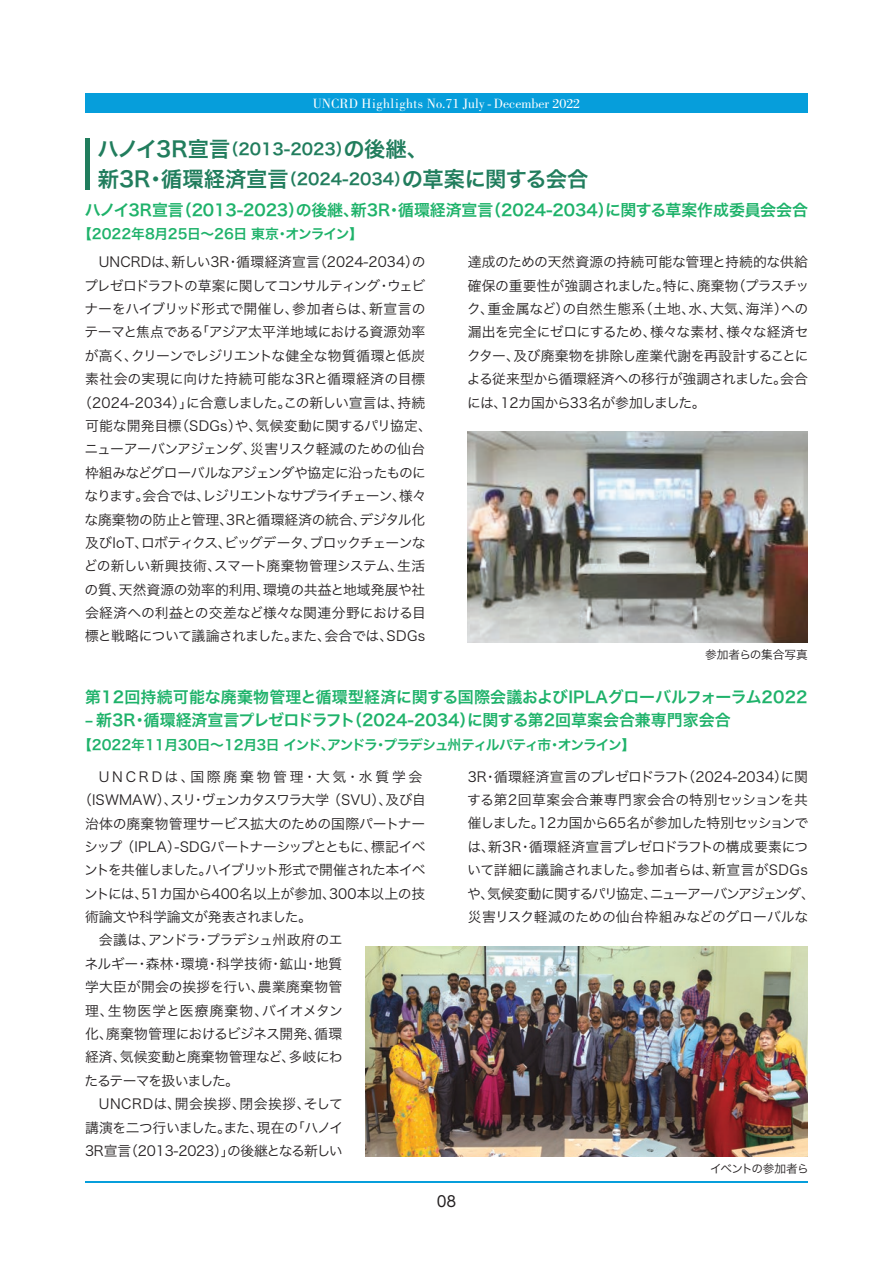
<style>
.page{position:relative;width:893px;height:1263px;background:#fff}
.page>*{position:absolute;margin:0;border:0;box-sizing:border-box;transform-origin:0 0}
.t1{font:21.3px/29.7px "Hira Kaku Pro N W6";color:#217d5d}
.t2{font:15.9px "Hira Kaku Pro N W6";letter-spacing:-.005em;color:#1eb26a}
.t3{font:14.85px "UD Shin Go Pro";color:#231f20}
.t4{font:13.8px/23.4px "Hira Kaku Pro N W3";letter-spacing:-.025em;color:#231f20;text-align:justify}
.t5{font:13.8px "Hira Kaku Pro N W3";letter-spacing:-.045em;color:#231f20}
.t6{font:13.8px "Hira Kaku Pro N W3";letter-spacing:.005em;color:#231f20}
.t7{font:13.8px "Hira Kaku Pro N W3";letter-spacing:-.005em;color:#231f20}
.t8{font:13.8px "Hira Kaku Pro N W3";color:#231f20}
.t9{font:13.8px "Hira Kaku Pro N W3";letter-spacing:-.05em;color:#231f20}
.t10{font:13.8px "Hira Kaku Pro N W6";letter-spacing:-.035em;color:#1eb26a}
.t11{font:13.8px "Hira Kaku Pro N W3";letter-spacing:-.085em;color:#231f20}
.t12{font:13.8px "Bodoni";color:#fff}
.t13{font:13.8px "Hira Kaku Pro N W3";letter-spacing:-.055em;color:#231f20}
.t14{font:13.8px "Hira Kaku Pro N W3";letter-spacing:-.08em;color:#231f20}
.t15{font:13.8px "Hira Kaku Pro N W3";letter-spacing:-.07em;color:#231f20}
.t16{font:13.8px "Hira Kaku Pro N W3";letter-spacing:.01em;color:#231f20}
.t17{font:13.8px "Hira Kaku Pro N W6";letter-spacing:-.01em;color:#1eb26a}
.t18{font:13.8px "Hira Kaku Pro N W3";letter-spacing:.2em;color:#231f20}
.t19{font:13.8px "Hira Kaku Pro N W3";letter-spacing:.015em;color:#231f20}
.t20{font:13.8px "Hira Kaku Pro N W3";letter-spacing:.035em;color:#231f20}
.t21{font:13.8px "Hira Kaku Pro N W3";letter-spacing:.02em;color:#231f20}
.t22{font:13.8px "Hira Kaku Pro N W3";letter-spacing:.055em;color:#231f20}
.t23{font:11.7px "Hira Kaku Pro N W3";color:#231f20}
.t24{font:11.7px "Hira Kaku Pro N W3";letter-spacing:-.075em;color:#231f20}
.s1{font-size:15.9px}
</style>
<div class="page">
<img style="left:468px;top:432px;width:340px;height:210px">
<img style="left:366px;top:946px;width:442px;height:211px">
<hr style="left:85px;top:138px;width:4px;height:51px;background:#217d5d">
<hr style="left:85px;top:1181px;width:723px;height:1px;background:#069edb">
<div style="left:85px;top:94px;width:723px;height:19px;background:#069edb"></div>
<p class="t12" style="left:313px;top:96px;width:269px">UNCRD Highlights No.71 July -December 2022</p>
<h1 class="t1" style="left:97px;top:133px;width:492px">ハノイ3R宣言<span class="s1">（2013-2023）</span>の後継、<br>新3R・循環経済宣言<span class="s1">（2024-2034）</span>の草案に関する会合</h1>
<p class="t2" style="left:85px;top:196px;width:725px">ハノイ3R宣言（2013-2023）の後継、新3R・循環経済宣言（2024-2034）に関する草案作成委員会会合</p>
<p class="t17" style="left:78px;top:222px;width:286px">【2022年8月25日～26日 東京・オンライン】</p>
<p class="t6" style="left:99px;top:250px;width:328px">UNCRDは、新しい3R・循環経済宣言（2024-2034）の</p>
<p class="t14" style="left:84px;top:273px;width:343px">プレゼロドラフトの草案に関してコンサルティング・ウェビ</p>
<p class="t7" style="left:84px;top:297px;width:343px">ナーをハイブリッド形式で開催し、参加者らは、新宣言の</p>
<p class="t4" style="left:85px;top:320px;width:342px">テーマと焦点である「アジア太平洋地域における資源効率</p>
<p class="t9" style="left:85px;top:343px;width:342px">が高く、クリーンでレジリエントな健全な物質循環と低炭</p>
<p class="t16" style="left:85px;top:367px;width:342px">素社会の実現に向けた持続可能な3Rと循環経済の目標</p>
<p class="t4" style="left:78px;top:390px;width:349px">（2024-2034）」に合意しました。この新しい宣言は、持続</p>
<p class="t7" style="left:85px;top:413px;width:349px">可能な開発目標（SDGs）や、気候変動に関するパリ協定、</p>
<p class="t9" style="left:85px;top:437px;width:342px">ニューアーバンアジェンダ、災害リスク軽減のための仙台</p>
<p class="t5" style="left:85px;top:460px;width:342px">枠組みなどグローバルなアジェンダや協定に沿ったものに</p>
<p class="t11" style="left:85px;top:484px;width:343px">なります。会合では、レジリエントなサプライチェーン、様々</p>
<p class="t4" style="left:85px;top:507px;width:342px">な廃棄物の防止と管理、3Rと循環経済の統合、デジタル化</p>
<p class="t5" style="left:85px;top:530px;width:342px">及びIoT、ロボティクス、ビッグデータ、ブロックチェーンな</p>
<p class="t4" style="left:84px;top:553px;width:343px">どの新しい新興技術、スマート廃棄物管理システム、生活</p>
<p class="t6" style="left:85px;top:577px;width:342px">の質、天然資源の効率的利用、環境の共益と地域発展や社</p>
<p class="t8" style="left:85px;top:601px;width:342px">会経済への利益との交差など様々な関連分野における目</p>
<p class="t4" style="left:85px;top:624px;width:342px">標と戦略について議論されました。また、会合では、SDGs</p>
<p class="t4" style="left:467px;top:249px;width:344px">達成のための天然資源の持続可能な管理と持続的な供給確保の重要性が強調されました。特に、廃棄物（プラスチック、重金属など）の自然生態系（土地、水、大気、海洋）への漏出を完全にゼロにするため、様々な素材、様々な経済セクター、及び廃棄物を排除し産業代謝を再設計することによる従来型から循環経済への移行が強調されました。会合には、12カ国から33名が参加しました。</p>
<p class="t23" style="left:705px;top:644px;width:104px">参加者らの集合写真</p>
<p class="t2" style="left:85px;top:682px;width:724px">第12回持続可能な廃棄物管理と循環型経済に関する国際会議およびIPLAグローバルフォーラム2022</p>
<p class="t2" style="left:85px;top:706px;width:647px">- 新3R・循環経済宣言プレゼロドラフト（2024-2034）に関する第2回草案会合兼専門家会合</p>
<p class="t10" style="left:78px;top:732px;width:559px">【2022年11月30日～12月3日 インド、アンドラ・プラデシュ州ティルパティ市・オンライン】</p>
<p class="t18" style="left:99px;top:764px;width:325px">UNCRDは、国際廃棄物管理・大気・水質学会</p>
<p class="t5" style="left:78px;top:788px;width:349px">（ISWMAW）、スリ・ヴェンカタスワラ大学 （SVU）、及び自</p>
<p class="t4" style="left:85px;top:811px;width:342px">治体の廃棄物管理サービス拡大のための国際パートナー</p>
<p class="t13" style="left:84px;top:834px;width:343px">シップ （IPLA）-SDGパートナーシップとともに、標記イベ</p>
<p class="t15" style="left:84px;top:858px;width:343px">ントを共催しました。ハイブリット形式で開催された本イベ</p>
<p class="t8" style="left:84px;top:881px;width:343px">ントには、51カ国から400名以上が参加、300本以上の技</p>
<p class="t4" style="left:85px;top:904px;width:228px">術論文や科学論文が発表されました。</p>
<p class="t4" style="left:99px;top:927px;width:245px">会議は、アンドラ・プラデシュ州政府のエ</p>
<p class="t19" style="left:84px;top:951px;width:259px">ネルギー・森林・環境・科学技術・鉱山・地質</p>
<p class="t21" style="left:85px;top:975px;width:259px">学大臣が開会の挨拶を行い、農業廃棄物管</p>
<p class="t22" style="left:85px;top:998px;width:259px">理、生物医学と医療廃棄物、バイオメタン</p>
<p class="t4" style="left:85px;top:1021px;width:259px">化、廃棄物管理におけるビジネス開発、循環</p>
<p class="t6" style="left:85px;top:1045px;width:259px">経済、気候変動と廃棄物管理など、多岐にわ</p>
<p class="t11" style="left:84px;top:1068px;width:156px">たるテーマを扱いました。</p>
<p class="t20" style="left:99px;top:1092px;width:246px">UNCRDは、開会挨拶、閉会挨拶、そして</p>
<p class="t4" style="left:85px;top:1115px;width:260px">講演を二つ行いました。また、現在の「ハノイ</p>
<p class="t4" style="left:85px;top:1138px;width:259px">3R宣言（2013-2023）」の後継となる新しい</p>
<p class="t4" style="left:467px;top:764px;width:349px;text-align:left">3R・循環経済宣言のプレゼロドラフト（2024-2034）に関する第2回草案会合兼専門家会合の特別セッションを共催しました。12カ国から65名が参加した特別セッションでは、新3R・循環経済宣言プレゼロドラフトの構成要素について詳細に議論されました。参加者らは、新宣言がSDGsや、気候変動に関するパリ協定、ニューアーバンアジェンダ、災害リスク軽減のための仙台枠組みなどのグローバルな</p>
<p class="t3" style="left:437px;top:1189px;width:21px">08</p>
<p class="t24" style="left:710px;top:1158px;width:100px">イベントの参加者ら</p>
</div>
